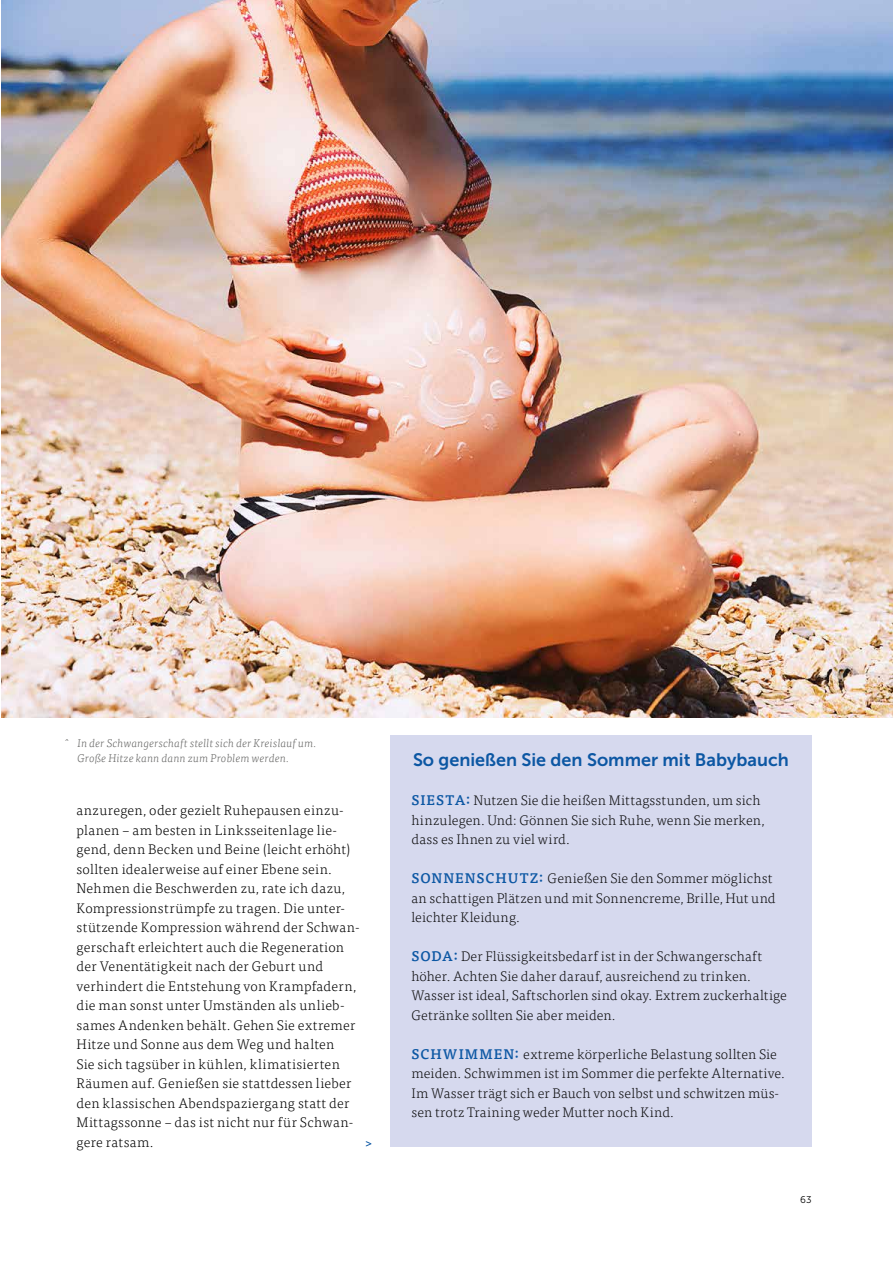
<style>
.page{position:relative;width:893px;height:1263px;background:#fff}
.page>*{position:absolute;margin:0;border:0;box-sizing:border-box;transform-origin:0 0}
.t1{font:18px "Museo Sans 700";color:#004f9f}
.t2{font:300 13.8px/19.5px "Tisa Pro";letter-spacing:.02em;color:#000}
.t3{font:italic 300 11.25px/15px "Tisa Pro";letter-spacing:.01em;color:#636362}
.t4{font:11.25px "Museo Sans 500";color:#004f9f}
.t5{font:9.75px "Museo Sans 300";color:#000}
.s1{font-weight:500;color:#004f9f}
</style>
<div class="page">
<img style="left:1px;top:0;width:892px;height:718px">
<div style="left:390px;top:736px;width:422px;height:411px;background:#d4d7ee"></div>
<p class="t3" style="left:78px;top:735px;width:240px;text-indent:-13px">ˆ In der Schwangerschaft stellt sich der Kreislauf um.<br>Große Hitze kann dann zum Problem werden.</p>
<p class="t2" style="left:77px;top:800px;width:285px">anzuregen, oder gezielt Ruhepausen einzu&shy;planen – am besten in Linksseitenlage lie&shy;gend, denn Becken und Beine (leicht erhöht) sollten idealerweise auf einer Ebene sein.<br>Nehmen die Beschwerden zu, rate ich dazu, Kompressionstrümpfe zu tragen. Die unter&shy;stützende Kompression während der Schwan&shy;gerschaft erleichtert auch die Regeneration der Venentätigkeit nach der Geburt und verhindert die Entstehung von Krampfadern, die man sonst unter Umständen als unlieb&shy;sames Andenken behält. Gehen Sie extremer Hitze und Sonne aus dem Weg und halten<br>Sie sich tagsüber in kühlen, klimatisierten Räumen auf. Genießen sie stattdessen lieber den klassischen Abendspaziergang statt der Mittagssonne – das ist nicht nur für Schwan&shy;gere ratsam.</p>
<p class="t4" style="left:365px;top:1137px;width:8px">&gt;</p>
<h1 class="t1" style="left:413px;top:750px;width:377px">So genießen Sie den Sommer mit Babybauch</h1>
<p class="t2" style="left:411px;top:790px;width:355px"><span class="s1">SIESTA:</span> Nutzen Sie die heißen Mittagsstunden, um sich hinzulegen. Und: Gönnen Sie sich Ruhe, wenn Sie merken, dass es Ihnen zu viel wird.</p>
<p class="t2" style="left:411px;top:868px;width:366px"><span class="s1">SONNENSCHUTZ:</span> Genießen Sie den Sommer möglichst an schattigen Plätzen und mit Sonnencreme, Brille, Hut und leichter Kleidung.</p>
<p class="t2" style="left:411px;top:946px;width:377px"><span class="s1">SODA:</span> Der Flüssigkeitsbedarf ist in der Schwangerschaft höher. Achten Sie daher darauf, ausreichend zu trinken.<br>Wasser ist ideal, Saftschorlen sind okay. Extrem zuckerhaltige Getränke sollten Sie aber meiden.</p>
<p class="t2" style="left:411px;top:1044px;width:375px"><span class="s1">SCHWIMMEN:</span> extreme körperliche Belastung sollten Sie meiden. Schwimmen ist im Sommer die perfekte Alternative.<br>Im Wasser trägt sich er Bauch von selbst und schwitzen müs&shy;sen trotz Training weder Mutter noch Kind.</p>
<p class="t5" style="left:800px;top:1195px;width:13px">63</p>
</div>
